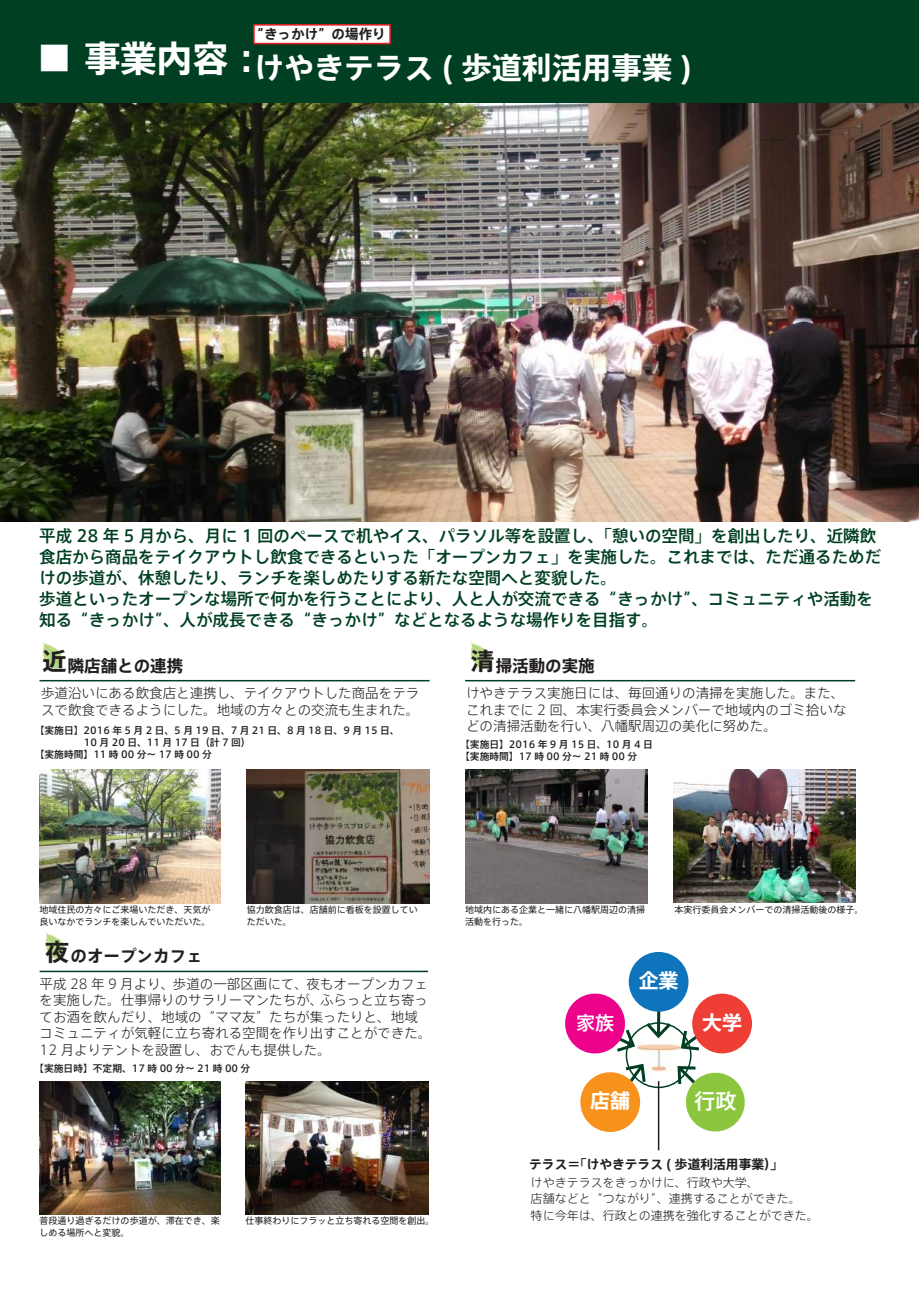
<style>
.page{position:relative;width:919px;height:1289px;background:#fff}
.page>*{position:absolute;margin:0;border:0;box-sizing:border-box;transform-origin:0 0}
.t1{font:700 36px "Axis Std";color:#fff}
.t2{font:700 30px "Axis Std";color:#fff}
.t3{font:500 21.15px "Axis Std";color:#fff}
.t4{font:700 19.95px "Axis Std";color:#fff}
.t5{font:500 19.05px "Axis Std";color:#fff}
.t6{font:500 16.5px/21px "Axis Std";color:#003f22}
.t7{font:700 16.5px "Axis Std";color:#231f20}
.t8{font:300 13.5px/16.5px "Axis Std";color:#231f20}
.t9{font:700 13.5px "Axis Std";color:#231f20}
.t10{font:700 12.75px "Axis Std";color:#231f20}
.t11{font:300 12px/16.5px "Axis Std";color:#231f20}
.t12{font:500 9.75px/12px "Axis Std";color:#231f20}
.t13{font:9px/12px "Axis Std";color:#231f20}
.s1{font-family:"HG Seikaishotai PRO";font-weight:400}
.s2{font-size:24px}
</style>
<div class="page">
<div style="left:0;top:0;width:918px;height:103px;background:#003f22"></div>
<img style="left:1px;top:103px;width:917px;height:418px">
<img style="left:42px;top:642px;width:21px;height:28px">
<hr style="left:39px;top:680px;width:390px;height:1px;background:#003f22">
<img style="left:40px;top:1081px;width:180px;height:133px">
<img style="left:673px;top:769px;width:182px;height:134px">
<img style="left:465px;top:769px;width:182px;height:134px">
<img style="left:247px;top:769px;width:182px;height:134px">
<img style="left:39px;top:769px;width:182px;height:134px">
<img style="left:245px;top:1081px;width:183px;height:133px">
<img style="left:45px;top:932px;width:21px;height:28px">
<hr style="left:40px;top:970px;width:388px;height:2px;background:#003f22">
<img style="left:470px;top:642px;width:21px;height:28px">
<hr style="left:465px;top:680px;width:390px;height:1px;background:#003f22">
<div style="left:253px;top:24px;width:138px;height:20px;background:#fff;border:2px solid #ee1d23"></div>
<div style="left:625px;top:1022px;width:66px;height:66px;border:2px solid #003f22;border-radius:50%"></div>
<img style="left:636px;top:1038px;width:43px;height:34px">
<svg style="left:622px;top:1062px;width:23px;height:28px"></svg>
<hr style="left:657px;top:1006px;width:3px;height:29px;background:#003f22">
<svg style="left:646px;top:1022px;width:24px;height:16px"></svg>
<svg style="left:679px;top:1029px;width:26px;height:21px"></svg>
<svg style="left:675px;top:1064px;width:70px;height:68px"></svg>
<div style="left:580px;top:1072px;width:60px;height:59px;background:#f7931d;border-radius:50%"></div>
<div style="left:628px;top:951px;width:60px;height:60px;background:#1074bc;border-radius:50%"></div>
<div style="left:692px;top:993px;width:60px;height:60px;background:#ee3e35;border-radius:50%"></div>
<svg style="left:565px;top:991px;width:71px;height:65px"></svg>
<hr style="left:657px;top:1081px;width:2px;height:69px;background:#231f20">
<h1 class="t1" style="left:37px;top:31px;width:229px"><span class="s1">■</span> 事業内容：</h1>
<p class="t9" style="left:250px;top:24px;width:136px">“きっかけ”の場作り</p>
<h2 class="t2" style="left:254px;top:45px;width:440px">けやきテラス ( 歩道利活用事業 )</h2>
<p class="t6" style="left:39px;top:524px;width:843px">平成 28 年 5 月から、月に 1 回のペースで机やイス、パラソル等を設置し、「憩いの空間」を創出したり、近隣飲食店から商品をテイクアウトし飲食できるといった「オープンカフェ」を実施した。これまでは、ただ通るためだけの歩道が、休憩したり、ランチを楽しめたりする新たな空間へと変貌した。<br>歩道といったオープンな場所で何かを行うことにより、人と人が交流できる“きっかけ”、コミュニティや活動を知る“きっかけ”、人が成長できる“きっかけ”などとなるような場作りを目指す。</p>
<p class="t7" style="left:42px;top:653px;width:142px"><span class="s2">近</span>　隣店舗との連携</p>
<p class="t8" style="left:41px;top:684px;width:379px">歩道沿いにある飲食店と連携し、テイクアウトした商品をテラスで飲食できるようにした。地域の方々との交流も生まれた。</p>
<p class="t12" style="left:35px;top:723px;width:366px">【実施日】2016 年 5 月 2 日、5 月 19 日、7 月 21 日、8 月 18 日、9 月 15 日、</p>
<p class="t12" style="left:40px;top:735px;width:212px">　　　　 10 月 20 日、11 月 17 日（計 7 回）</p>
<p class="t12" style="left:35px;top:747px;width:178px">【実施時間】11 時 00 分～ 17 時 00 分</p>
<p class="t7" style="left:470px;top:653px;width:126px"><span class="s2">清</span>　掃活動の実施</p>
<p class="t8" style="left:466px;top:684px;width:382px">けやきテラス実施日には、毎回通りの清掃を実施した。また、これまでに 2 回、本実行委員会メンバーで地域内のゴミ拾いなどの清掃活動を行い、八幡駅周辺の美化に努めた。</p>
<p class="t12" style="left:460px;top:737px;width:194px">【実施日】2016 年 9 月 15 日、10 月 4 日【実施時間】17 時 00 分～ 21 時 00 分</p>
<p class="t13" style="left:39px;top:902px;width:172px">地域住民の方々にご来場いただき、天気が良いなかでランチを楽しんでいただいた。</p>
<p class="t13" style="left:247px;top:902px;width:172px">協力飲食店は、店舗前に看板を設置していただいた。</p>
<p class="t7" style="left:45px;top:943px;width:159px"><span class="s2">夜</span>　のオープンカフェ</p>
<p class="t8" style="left:40px;top:974px;width:393px">平成 28 年 9 月より、歩道の一部区画にて、夜もオープンカフェを実施した。仕事帰りのサラリーマンたちが、ふらっと立ち寄ってお酒を飲んだり、地域の“ママ友”たちが集ったりと、地域コミュニティが気軽に立ち寄れる空間を作り出すことができた。<br>12 月よりテントを設置し、おでんも提供した。</p>
<p class="t12" style="left:34px;top:1061px;width:217px">【実施日時】不定期、17 時 00 分～ 21 時 00 分</p>
<p class="t13" style="left:40px;top:1214px;width:181px">普段通り過ぎるだけの歩道が、滞在でき、楽しめる場所へと変貌。</p>
<p class="t13" style="left:245px;top:1214px;width:191px">仕事終わりにフラッと立ち寄れる空間を創出。</p>
<p class="t13" style="left:465px;top:903px;width:181px">地域内にある企業と一緒に八幡駅周辺の清掃活動を行った。</p>
<p class="t13" style="left:674px;top:903px;width:190px">本実行委員会メンバーでの清掃活動後の様子。</p>
<h3 class="t4" style="left:638px;top:965px;width:41px">企業</h3>
<h3 class="t5" style="left:576px;top:1008px;width:40px">家族</h3>
<h3 class="t4" style="left:702px;top:1006px;width:41px">大学</h3>
<h3 class="t4" style="left:590px;top:1085px;width:41px">店舗</h3>
<h3 class="t3" style="left:694px;top:1084px;width:44px">行政</h3>
<p class="t10" style="left:529px;top:1154px;width:256px">テラス＝「けやきテラス ( 歩道利活用事業）」</p>
<p class="t11" style="left:530px;top:1172px;width:289px">けやきテラスをきっかけに、行政や大学、<br>店舗などと“つながり”、連携することができた。<br>特に今年は、行政との連携を強化することができた。</p>
</div>
